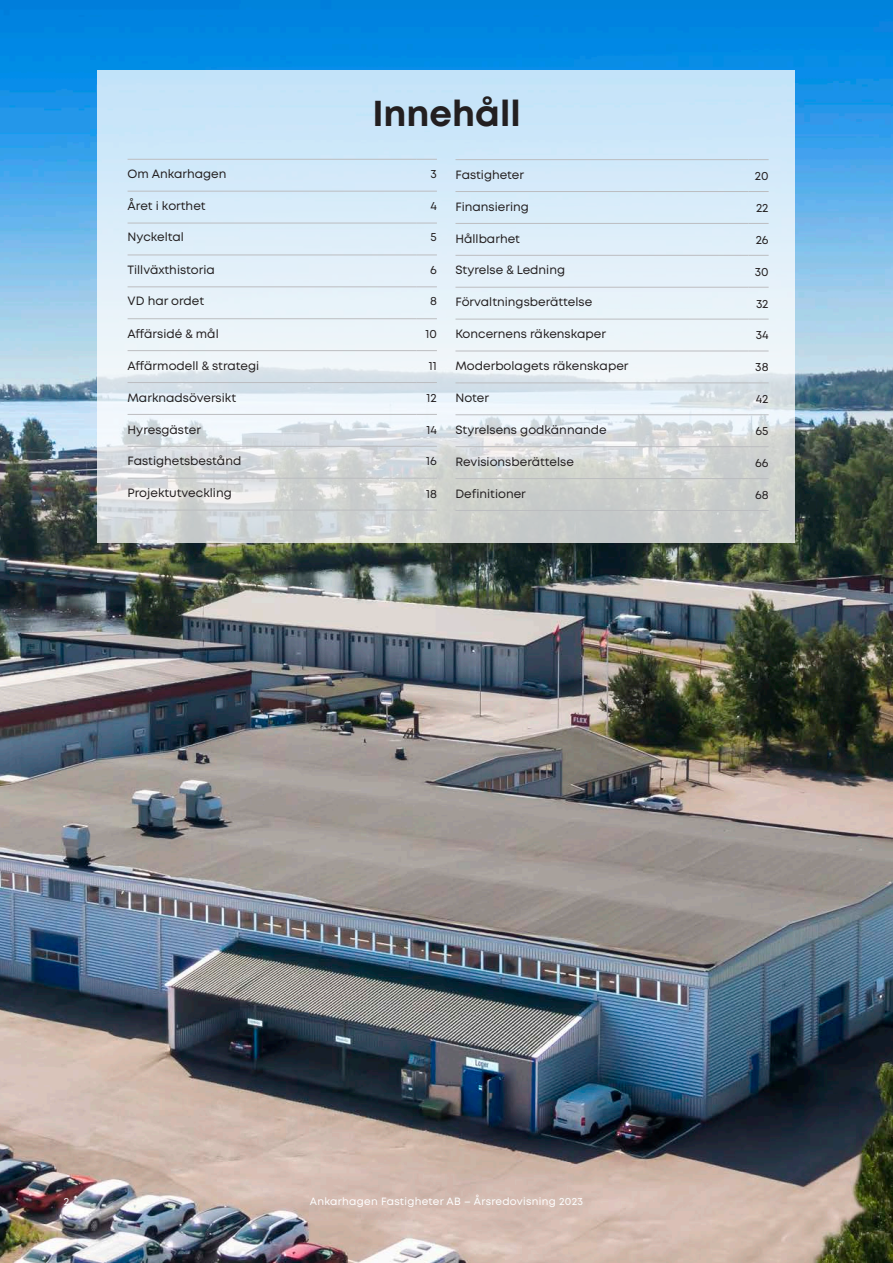
<style>
.page{position:relative;width:893px;height:1263px;background:#fff}
.page>*{position:absolute;margin:0;border:0;box-sizing:border-box;transform-origin:0 0}
.t1{font:700 36px "Mont";color:#231f20}
.t2{font:12px "Mont";color:#231f20}
.t3{font:10.5px "Mont";letter-spacing:.025em;color:#fff}
</style>
<div class="page">
<img style="left:0;top:0;width:893px;height:1263px">
<svg style="left:98px;top:70px;width:697px;height:472px;background:#d9e7f0"></svg>
<hr style="left:128px;top:159px;width:289px;height:1px;background:#bcbdc0">
<svg style="left:417px;top:159px;width:20px;height:1px"></svg>
<hr style="left:128px;top:191px;width:289px;height:1px;background:#bcbdc0">
<svg style="left:417px;top:191px;width:20px;height:1px"></svg>
<hr style="left:128px;top:223px;width:289px;height:1px;background:#bcbdc0">
<svg style="left:417px;top:223px;width:20px;height:1px"></svg>
<hr style="left:128px;top:255px;width:289px;height:1px;background:#bcbdc0">
<svg style="left:417px;top:255px;width:20px;height:1px"></svg>
<hr style="left:128px;top:286px;width:289px;height:1px;background:#bcbdc0">
<svg style="left:417px;top:286px;width:20px;height:1px"></svg>
<hr style="left:128px;top:318px;width:289px;height:1px;background:#bcbdc0">
<svg style="left:417px;top:318px;width:20px;height:1px"></svg>
<hr style="left:128px;top:350px;width:289px;height:1px;background:#bcbdc0">
<svg style="left:417px;top:350px;width:20px;height:1px"></svg>
<hr style="left:128px;top:382px;width:289px;height:1px;background:#bcbdc0">
<svg style="left:417px;top:382px;width:20px;height:1px"></svg>
<hr style="left:128px;top:414px;width:289px;height:1px;background:#bcbdc0">
<svg style="left:417px;top:414px;width:20px;height:1px"></svg>
<hr style="left:128px;top:446px;width:289px;height:1px;background:#bcbdc0">
<svg style="left:417px;top:446px;width:20px;height:1px"></svg>
<hr style="left:128px;top:478px;width:289px;height:1px;background:#bcbdc0">
<svg style="left:417px;top:478px;width:20px;height:1px"></svg>
<hr style="left:128px;top:510px;width:289px;height:1px;background:#bcbdc0">
<svg style="left:417px;top:510px;width:20px;height:1px"></svg>
<hr style="left:455px;top:159px;width:293px;height:1px;background:#bcbdc0">
<svg style="left:748px;top:159px;width:21px;height:1px"></svg>
<hr style="left:455px;top:191px;width:293px;height:1px;background:#bcbdc0">
<svg style="left:748px;top:191px;width:21px;height:1px"></svg>
<hr style="left:455px;top:223px;width:293px;height:1px;background:#bcbdc0">
<svg style="left:748px;top:223px;width:21px;height:1px"></svg>
<hr style="left:455px;top:255px;width:293px;height:1px;background:#bcbdc0">
<svg style="left:748px;top:255px;width:21px;height:1px"></svg>
<hr style="left:455px;top:287px;width:293px;height:1px;background:#bcbdc0">
<svg style="left:748px;top:287px;width:21px;height:1px"></svg>
<hr style="left:455px;top:319px;width:293px;height:1px;background:#bcbdc0">
<svg style="left:748px;top:319px;width:21px;height:1px"></svg>
<hr style="left:455px;top:351px;width:293px;height:1px;background:#bcbdc0">
<svg style="left:748px;top:351px;width:21px;height:1px"></svg>
<hr style="left:455px;top:382px;width:293px;height:1px;background:#bcbdc0">
<svg style="left:748px;top:382px;width:21px;height:1px"></svg>
<hr style="left:455px;top:414px;width:293px;height:1px;background:#bcbdc0">
<svg style="left:748px;top:414px;width:21px;height:1px"></svg>
<hr style="left:455px;top:446px;width:293px;height:1px;background:#bcbdc0">
<svg style="left:748px;top:446px;width:21px;height:1px"></svg>
<hr style="left:455px;top:478px;width:293px;height:1px;background:#bcbdc0">
<svg style="left:748px;top:478px;width:21px;height:1px"></svg>
<hr style="left:455px;top:510px;width:293px;height:1px;background:#bcbdc0">
<svg style="left:748px;top:510px;width:21px;height:1px"></svg>
<p class="t1" style="left:372px;top:90px;width:150px">Innehåll</p>
<p class="t2" style="left:128px;top:166px;width:100px">Om Ankarhagen</p>
<p class="t2" style="left:430px;top:166px;width:8px">3</p>
<p class="t2" style="left:128px;top:198px;width:80px">Året i korthet</p>
<p class="t2" style="left:430px;top:198px;width:8px">4</p>
<p class="t2" style="left:128px;top:230px;width:58px">Nyckeltal</p>
<p class="t2" style="left:431px;top:230px;width:8px">5</p>
<p class="t2" style="left:128px;top:262px;width:89px">Tillväxthistoria</p>
<p class="t2" style="left:430px;top:262px;width:8px">6</p>
<p class="t2" style="left:128px;top:293px;width:78px">VD har ordet</p>
<p class="t2" style="left:430px;top:293px;width:8px">8</p>
<p class="t2" style="left:128px;top:326px;width:93px">Affärsidé &amp; mål</p>
<p class="t2" style="left:425px;top:326px;width:13px">10</p>
<p class="t2" style="left:128px;top:358px;width:133px">Affärmodell &amp; strategi</p>
<p class="t2" style="left:429px;top:358px;width:9px">11</p>
<p class="t2" style="left:128px;top:390px;width:110px">Marknadsöversikt</p>
<p class="t2" style="left:427px;top:390px;width:12px">12</p>
<p class="t2" style="left:128px;top:422px;width:75px">Hyresgäster</p>
<p class="t2" style="left:426px;top:422px;width:12px">14</p>
<p class="t2" style="left:128px;top:453px;width:115px">Fastighetsbestånd</p>
<p class="t2" style="left:426px;top:453px;width:12px">16</p>
<p class="t2" style="left:128px;top:485px;width:106px">Projektutveckling</p>
<p class="t2" style="left:426px;top:487px;width:12px">18</p>
<p class="t2" style="left:455px;top:167px;width:70px">Fastigheter</p>
<p class="t2" style="left:755px;top:168px;width:15px">20</p>
<p class="t2" style="left:455px;top:199px;width:75px">Finansiering</p>
<p class="t2" style="left:756px;top:200px;width:14px">22</p>
<p class="t2" style="left:455px;top:231px;width:66px">Hållbarhet</p>
<p class="t2" style="left:756px;top:232px;width:14px">26</p>
<p class="t2" style="left:455px;top:263px;width:111px">Styrelse &amp; Ledning</p>
<p class="t2" style="left:755px;top:264px;width:15px">30</p>
<p class="t2" style="left:455px;top:294px;width:138px">Förvaltningsberättelse</p>
<p class="t2" style="left:756px;top:296px;width:14px">32</p>
<p class="t2" style="left:455px;top:326px;width:152px">Koncernens räkenskaper</p>
<p class="t2" style="left:756px;top:328px;width:14px">34</p>
<p class="t2" style="left:455px;top:358px;width:175px">Moderbolagets räkenskaper</p>
<p class="t2" style="left:755px;top:359px;width:15px">38</p>
<p class="t2" style="left:455px;top:390px;width:35px">Noter</p>
<p class="t2" style="left:756px;top:391px;width:14px">42</p>
<p class="t2" style="left:455px;top:422px;width:153px">Styrelsens godkännande</p>
<p class="t2" style="left:756px;top:423px;width:14px">65</p>
<p class="t2" style="left:455px;top:454px;width:120px">Revisionsberättelse</p>
<p class="t2" style="left:755px;top:455px;width:15px">66</p>
<p class="t2" style="left:455px;top:486px;width:72px">Definitioner</p>
<p class="t2" style="left:755px;top:487px;width:15px">68</p>
<p class="t3" style="left:64px;top:1194px;width:7px">2</p>
<p class="t3" style="left:310px;top:1194px;width:275px">Ankarhagen Fastigheter AB – Årsredovisning 2023</p>
</div>
